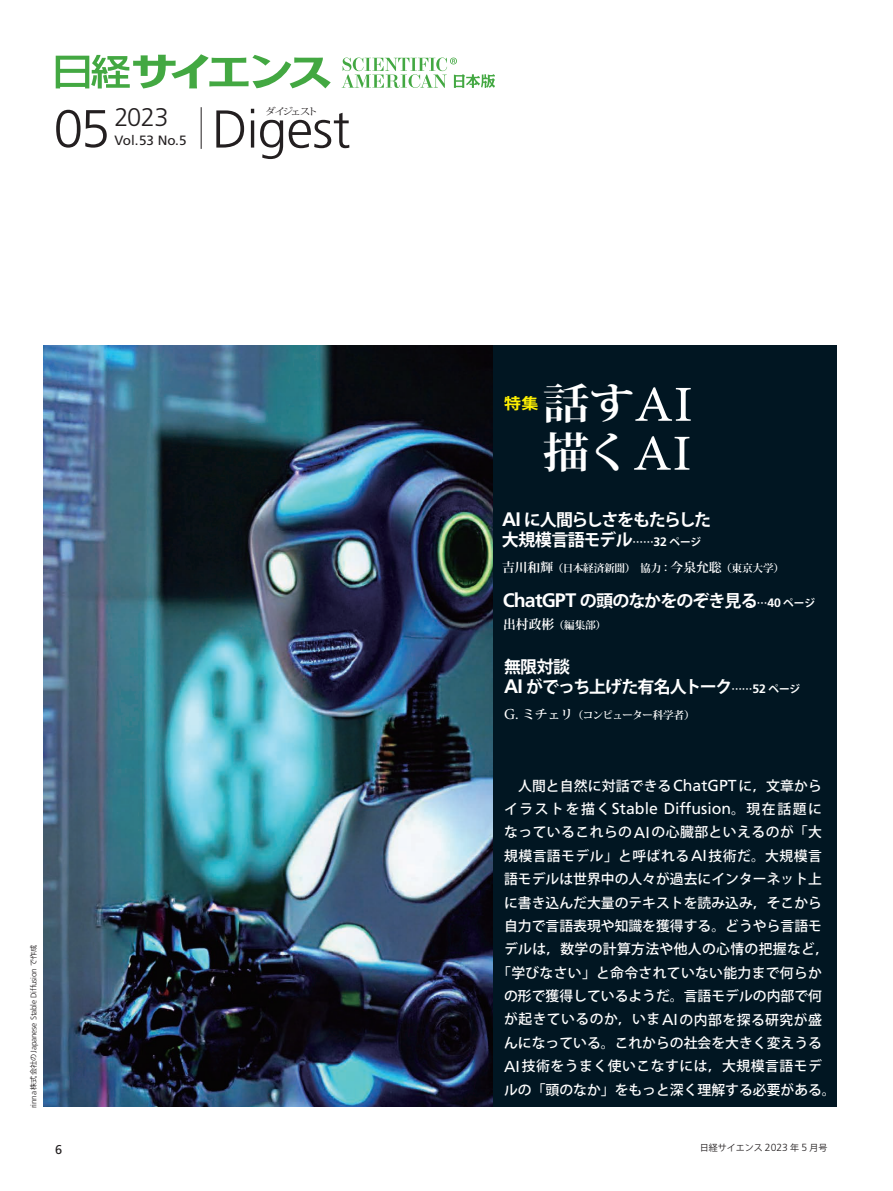
<style>
.page{position:relative;width:893px;height:1191px;background:#fff}
.page>*{position:absolute;margin:0;border:0;box-sizing:border-box;transform-origin:0 0}
.t1{font:300 53.1px "Frutiger LT Pro";letter-spacing:-.015em;color:#231f20}
.t2{font:700 42.15px/48.9px "Koz Min Pr 6 N";color:#fff;scale:1.11 1}
.t3{font:300 25.5px "Frutiger LT Pro";color:#231f20}
.t4{font:700 16.95px/20.2px "Koz Go Pro";letter-spacing:-.06em;color:#fff}
.t5{font:15.9px "Frutiger LT Pro";color:#fff}
.t6{font:700 15.3px "Koz Go Pro";color:#fff101;scale:1.11 1}
.t7{font:500 13.8px "Koz Go Pro";color:#fff}
.t8{font:500 13.8px "Koz Go Pro";letter-spacing:.035em;color:#fff}
.t9{font:500 13.8px "Koz Go Pro";letter-spacing:.025em;color:#fff}
.t10{font:500 13.8px "Koz Go Pro";letter-spacing:.04em;color:#fff}
.t11{font:13.5px "Frutiger LT Pro";color:#231f20}
.t12{font:12.75px "Frutiger LT Pro";color:#231f20}
.t13{font:700 10.65px "Koz Min Pr 6 N";letter-spacing:-.02em;color:#fff}
.t14{font:700 10.65px "Koz Min Pr 6 N";letter-spacing:-.065em;color:#fff}
.t15{font:9.6px "Koz Min Pr 6 N";letter-spacing:-.225em;color:#231f20;scale:1.11 1}
.t16{font:9px "Koz Go Pro";color:#231f20}
.t17{font:300 8.25px "Frutiger LT Pro";letter-spacing:-.025em;color:#231f20}
.s1{font-family:"Minion Pro";font-weight:400;font-size:50.55px}
.s2{font-family:"Frutiger LT Pro";font-size:19.5px}
.s3{font-size:10.65px}
.s4{font-family:"Frutiger LT Pro";font-size:12.15px}
.s5{font-size:12.75px}
.s6{font-family:"Minion Pro";font-weight:400;font-size:15.3px}
.s7{font-family:"Koz Go Pro";font-weight:400;font-size:7.05px}
.s8{font-family:"Frutiger LT Pro";font-weight:400;font-size:15.9px}
.s9{font-family:"Koz Go Pro";font-weight:500;font-size:13.8px}
.s10{font-family:"Frutiger LT Pro";font-weight:300;font-size:10.35px}
</style>
<div class="page">
<div style="left:489px;top:345px;width:348px;height:762px;background:#011622"></div>
<hr style="left:201px;top:107px;width:1px;height:42px;background:#231f20">
<svg style="left:56px;top:54px;width:275px;height:34px"></svg>
<svg style="left:342px;top:58px;width:153px;height:30px"></svg>
<img style="left:44px;top:345px;width:448px;height:762px">
<h3 class="t3" style="left:115px;top:103px;width:56px">2023</h3>
<h1 class="t1" style="left:54px;top:98px;width:58px">05</h1>
<p class="t11" style="left:115px;top:133px;width:74px">Vol.53 No.5</p>
<p class="t15" style="left:265px;top:106px;width:49px">ダイジェスト</p>
<h1 class="t1" style="left:212px;top:98px;width:140px">Digest</h1>
<h2 class="t2" style="left:543px;top:380px;width:137px">話す<span class="s1">AI</span>描く<span class="s1">AI</span></h2>
<p class="t6" style="left:504px;top:394px;width:32px">特集</p>
<p class="t4" style="left:502px;top:510px;width:211px"><span class="s2">AI</span> に人間らしさをもたらした大規模言語モデル<span class="s3">……</span><span class="s4">32</span> <span class="s3">ページ</span></p>
<p class="t13" style="left:502px;top:562px;width:288px"><span class="s5">吉川和輝</span>（日本経済新聞）　協力：<span class="s5">今泉允聡</span>（東京大学）　</p>
<p class="t4" style="left:503px;top:591px;width:314px"><span class="s2">ChatGPT</span> の頭のなかをのぞき見る<span class="s3">…</span><span class="s4">40</span> <span class="s3">ページ</span></p>
<p class="t13" style="left:503px;top:618px;width:109px"><span class="s5">出村政彬</span>（編集部）　</p>
<p class="t4" style="left:504px;top:657px;width:298px">無限対談<br><span class="s2">AI</span> がでっち上げた有名人トーク<span class="s3">……</span><span class="s4">52</span> <span class="s3">ページ</span></p>
<p class="t14" style="left:504px;top:709px;width:197px"><span class="s6">G.</span> <span class="s5">ミチェリ</span>（コンピューター科学者）　</p>
<p class="t17" style="left:29px;top:1108px;width:164px;rotate:-90deg">rinna <span class="s7">株式会社の</span> Japanese Stable Diffusion <span class="s7">で作成</span></p>
<p class="t7" style="left:504px;top:776px;width:319px">　人間と自然に対話できる<span class="s8">ChatGPT</span>に，文章から</p>
<p class="t5" style="left:504px;top:799px;width:319px"><span class="s9">イラストを描く</span>Stable Diffusion<span class="s9">。現在話題に</span></p>
<p class="t8" style="left:504px;top:823px;width:319px">なっているこれらの<span class="s8">AI</span>の心臓部といえるのが「大</p>
<p class="t8" style="left:504px;top:847px;width:319px">規模言語モデル」と呼ばれる<span class="s8">AI</span>技術だ。大規模言</p>
<p class="t7" style="left:504px;top:870px;width:319px">語モデルは世界中の人々が過去にインターネット上</p>
<p class="t7" style="left:504px;top:893px;width:319px">に書き込んだ大量のテキストを読み込み，そこから</p>
<p class="t7" style="left:504px;top:917px;width:319px">自力で言語表現や知識を獲得する。どうやら言語モ</p>
<p class="t9" style="left:504px;top:940px;width:326px">デルは，数学の計算方法や他人の心情の把握など，</p>
<p class="t9" style="left:497px;top:963px;width:326px">「学びなさい」と命令されていない能力まで何らか</p>
<p class="t7" style="left:504px;top:987px;width:319px">の形で獲得しているようだ。言語モデルの内部で何</p>
<p class="t8" style="left:504px;top:1010px;width:319px">が起きているのか，いま<span class="s8">AI</span>の内部を探る研究が盛</p>
<p class="t7" style="left:504px;top:1034px;width:319px">んになっている。これからの社会を大きく変えうる</p>
<p class="t10" style="left:504px;top:1057px;width:319px"><span class="s8">AI</span>技術をうまく使いこなすには，大規模言語モデ</p>
<p class="t7" style="left:504px;top:1080px;width:333px">ルの「頭のなか」をもっと深く理解する必要がある。</p>
<p class="t12" style="left:55px;top:1141px;width:9px">6</p>
<p class="t16" style="left:700px;top:1141px;width:129px">日経サイエンス <span class="s10">2023</span> 年 <span class="s10">5</span> 月号</p>
</div>
